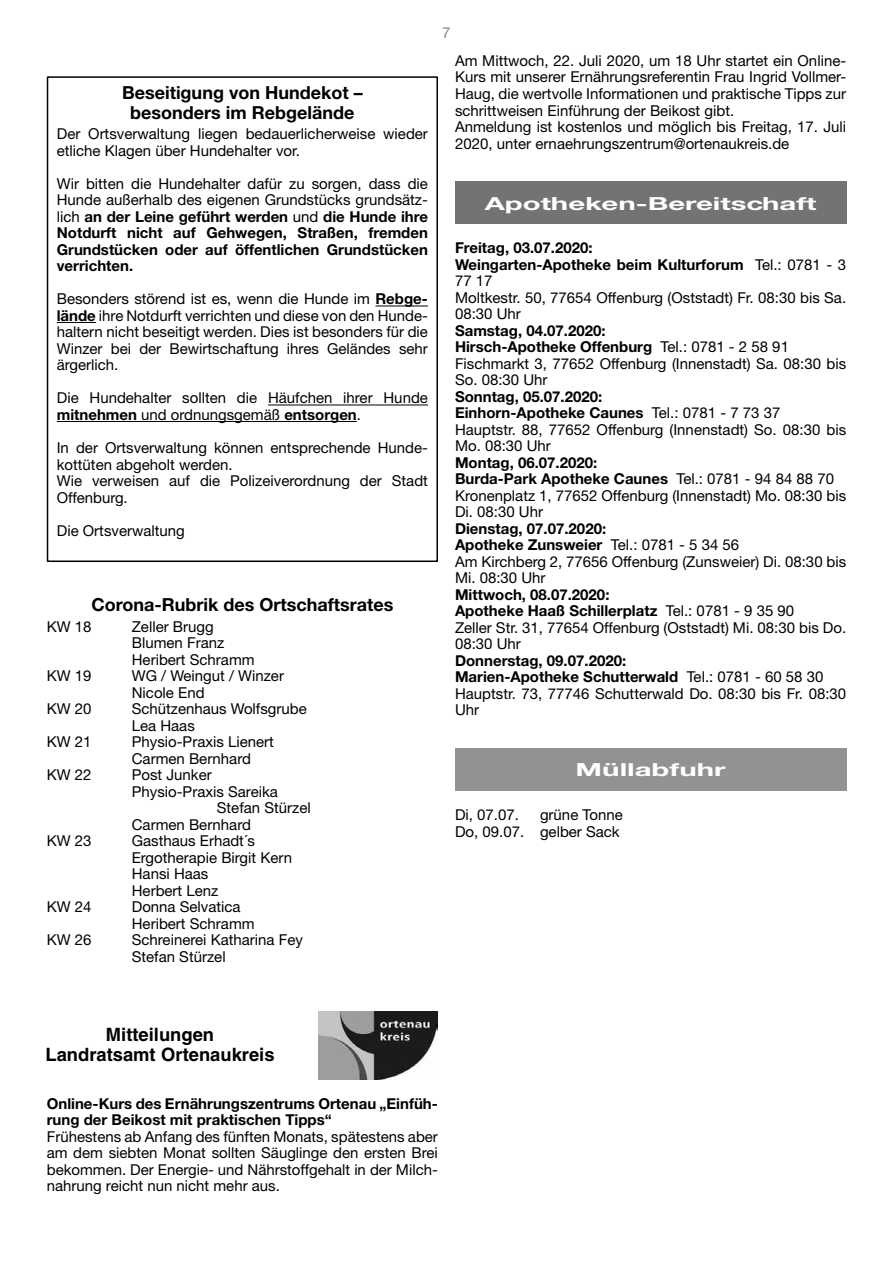
<style>
.page{position:relative;width:893px;height:1263px;background:#fff}
.page>*{position:absolute;margin:0;border:0;box-sizing:border-box;transform-origin:0 0}
.t1{font:18.3px/20.1px "Helvetica Bold OV KIQRUB";color:#000;text-align:center}
.t2{font:700 18px/19.5px "Helvetica Neue LT Std";color:#000;text-align:center}
.t3{font:700 18px "Helvetica Neue CE";color:#fff;scale:1.63 1}
.t4{font:15px/16.5px "Helvetica Neue LT Std";color:#000}
.t5{font:700 15px/16.5px "Helvetica Neue LT Std";color:#000;text-align:justify}
.t6{font:15px "Helvetica Neue LT Std";color:#878787}
.s1{font-weight:400}
.s2{font-weight:700}
</style>
<div class="page">
<hr style="left:375px;top:306px;width:53px;height:1px;background:#000">
<hr style="left:57px;top:322px;width:39px;height:1px;background:#000">
<hr style="left:268px;top:405px;width:160px;height:1px;background:#000">
<hr style="left:57px;top:421px;width:300px;height:1px;background:#000">
<div style="left:47px;top:76px;width:391px;height:486px;border:2px solid #000"></div>
<img style="left:318px;top:1011px;width:120px;height:68px">
<div style="left:455px;top:181px;width:391px;height:43px;background:#737373"></div>
<div style="left:455px;top:748px;width:391px;height:43px;background:#929292"></div>
<p class="t2" style="left:122px;top:83px;width:242px">Beseitigung von Hundekot – besonders im Rebgelände</p>
<p class="t4" style="left:57px;top:126px;width:373px">Der Ortsverwaltung liegen bedauerlicherweise wieder etliche Klagen über Hundehalter vor.</p>
<p class="t5" style="left:57px;top:175px;width:373px"><span class="s1">Wir bitten die Hundehalter dafür zu sorgen, dass die Hunde außerhalb des eigenen Grundstücks grundsätz&shy;lich</span> an der Leine geführt werden <span class="s1">und</span> die Hunde ihre Notdurft nicht auf Gehwegen, Straßen, fremden Grundstücken oder auf öffentlichen Grundstücken verrichten.</p>
<p class="t4" style="left:57px;top:291px;width:373px;text-align:justify">Besonders störend ist es, wenn die Hunde im <span class="s2">Rebge&shy;lände</span> ihre Notdurft verrichten und diese von den Hunde&shy;haltern nicht beseitigt werden. Dies ist besonders für die Winzer bei der Bewirtschaftung ihres Geländes sehr ärgerlich.</p>
<p class="t4" style="left:57px;top:390px;width:373px">Die Hundehalter sollten die Häufchen ihrer Hunde <span class="s2">mitnehmen</span> und ordnungsgemäß <span class="s2">entsorgen</span>.</p>
<p class="t4" style="left:57px;top:439px;width:373px">In der Ortsverwaltung können entsprechende Hunde&shy;kottüten abgeholt werden.<br>Wie verweisen auf die Polizeiverordnung der Stadt Offenburg.</p>
<p class="t4" style="left:57px;top:522px;width:130px">Die Ortsverwaltung</p>
<p class="t2" style="left:91px;top:594px;width:304px">Corona-Rubrik des Ortschaftsrates</p>
<p class="t4" style="left:47px;top:618px;width:46px">KW 18</p>
<p class="t4" style="left:132px;top:618px;width:124px">Zeller Brugg<br>Blumen Franz<br>Heribert Schramm</p>
<p class="t4" style="left:47px;top:667px;width:46px">KW 19</p>
<p class="t4" style="left:132px;top:667px;width:154px">WG / Weingut / Winzer<br>Nicole End</p>
<p class="t4" style="left:47px;top:700px;width:46px">KW 20</p>
<p class="t4" style="left:132px;top:700px;width:176px">Schützenhaus Wolfsgrube<br>Lea Haas</p>
<p class="t4" style="left:47px;top:733px;width:46px">KW 21</p>
<p class="t4" style="left:132px;top:733px;width:144px">Physio-Praxis Lienert<br>Carmen Bernhard</p>
<p class="t4" style="left:47px;top:766px;width:46px">KW 22</p>
<p class="t4" style="left:132px;top:766px;width:82px">Post Junker</p>
<p class="t4" style="left:132px;top:783px;width:148px">Physio-Praxis Sareika</p>
<p class="t4" style="left:217px;top:799px;width:95px">Stefan Stürzel</p>
<p class="t4" style="left:132px;top:816px;width:121px">Carmen Bernhard</p>
<p class="t4" style="left:47px;top:832px;width:46px">KW 23</p>
<p class="t4" style="left:132px;top:832px;width:162px">Gasthaus Erhadt´s<br>Ergotherapie Birgit Kern<br>Hansi Haas<br>Herbert Lenz</p>
<p class="t4" style="left:47px;top:898px;width:46px">KW 24</p>
<p class="t4" style="left:132px;top:898px;width:124px">Donna Selvatica<br>Heribert Schramm</p>
<p class="t4" style="left:47px;top:931px;width:46px">KW 26</p>
<p class="t4" style="left:132px;top:931px;width:173px">Schreinerei Katharina Fey<br>Stefan Stürzel</p>
<p class="t6" style="left:442px;top:24px;width:10px">7</p>
<p class="t4" style="left:455px;top:52px;width:393px">Am Mittwoch, 22. Juli 2020, um 18 Uhr startet ein Online-Kurs mit unserer Ernährungsreferentin Frau Ingrid Vollmer-Haug, die wertvolle Informationen und praktische Tipps zur schrittweisen Einführung der Beikost gibt.<br>Anmeldung ist kostenlos und möglich bis Freitag, 17. Juli 2020, unter ernaehrungszentrum@ortenaukreis.de</p>
<p class="t3" style="left:485px;top:192px;width:205px">Apotheken-Bereitschaft</p>
<p class="t4" style="left:455px;top:239px;width:393px"><span class="s2">Freitag, 03.07.2020:<br>Weingarten-Apotheke beim Kulturforum</span> Tel.: 0781 - 3<br>77 17<br>Moltkestr. 50, 77654 Offenburg (Oststadt) Fr. 08:30 bis Sa.<br>08:30 Uhr</p>
<p class="t4" style="left:455px;top:322px;width:393px"><span class="s2">Samstag, 04.07.2020:<br>Hirsch-Apotheke Offenburg</span> Tel.: 0781 - 2 58 91<br>Fischmarkt 3, 77652 Offenburg (Innenstadt) Sa. 08:30 bis So. 08:30 Uhr</p>
<p class="t4" style="left:455px;top:388px;width:393px"><span class="s2">Sonntag, 05.07.2020:<br>Einhorn-Apotheke Caunes</span> Tel.: 0781 - 7 73 37<br>Hauptstr. 88, 77652 Offenburg (Innenstadt) So. 08:30 bis Mo. 08:30 Uhr</p>
<p class="t4" style="left:455px;top:454px;width:393px"><span class="s2">Montag, 06.07.2020:<br>Burda-Park Apotheke Caunes</span> Tel.: 0781 - 94 84 88 70<br>Kronenplatz 1, 77652 Offenburg (Innenstadt) Mo. 08:30 bis Di. 08:30 Uhr</p>
<p class="t4" style="left:455px;top:520px;width:393px"><span class="s2">Dienstag, 07.07.2020:<br>Apotheke Zunsweier</span> Tel.: 0781 - 5 34 56<br>Am Kirchberg 2, 77656 Offenburg (Zunsweier) Di. 08:30 bis Mi. 08:30 Uhr</p>
<p class="t4" style="left:455px;top:586px;width:393px"><span class="s2">Mittwoch, 08.07.2020:<br>Apotheke Haaß Schillerplatz</span> Tel.: 0781 - 9 35 90<br>Zeller Str. 31, 77654 Offenburg (Oststadt) Mi. 08:30 bis Do.<br>08:30 Uhr</p>
<p class="t4" style="left:455px;top:652px;width:393px"><span class="s2">Donnerstag, 09.07.2020:<br>Marien-Apotheke Schutterwald</span> Tel.: 0781 - 60 58 30<br>Hauptstr. 73, 77746 Schutterwald Do. 08:30 bis Fr. 08:30<br>Uhr</p>
<p class="t3" style="left:576px;top:759px;width:93px">Müllabfuhr</p>
<p class="t4" style="left:455px;top:806px;width:65px">Di, 07.07.</p>
<p class="t4" style="left:455px;top:806px;width:169px;text-align:right">grüne Tonne<br>Do, 09.07. gelber Sack</p>
<p class="t1" style="left:45px;top:1024px;width:231px">Mitteilungen<br>Landratsamt Ortenaukreis</p>
<p class="t5" style="left:47px;top:1095px;width:393px">Online-Kurs des Ernährungszentrums Ortenau „Einfüh&shy;rung der Beikost mit praktischen Tipps“</p>
<p class="t4" style="left:47px;top:1128px;width:393px;text-align:justify">Frühestens ab Anfang des fünften Monats, spätestens aber am dem siebten Monat sollten Säuglinge den ersten Brei bekommen. Der Energie- und Nährstoffgehalt in der Milch&shy;nahrung reicht nun nicht mehr aus.</p>
</div>
